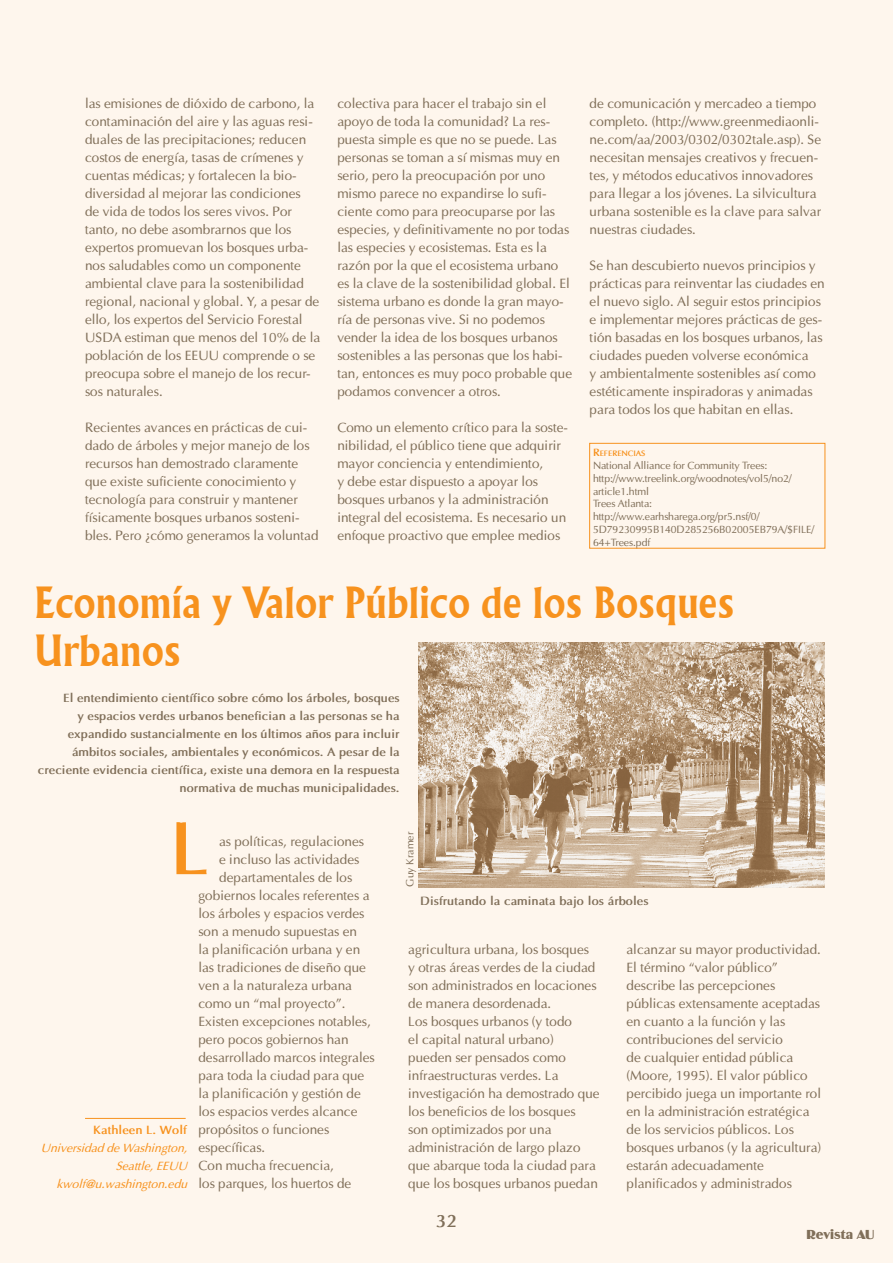
<style>
.page{position:relative;width:893px;height:1263px;background:#fef6ed}
.page>*{position:absolute;margin:0;border:0;box-sizing:border-box;transform-origin:0 0}
.t1{font:700 75px "Optima";color:#f7921e}
.t2{font:700 42px/48px "Flareserif 821 BT";color:#f7921e;scale:.91 1}
.t3{font:700 18px "Optima";color:#806f59}
.t4{font:13.5px/18px "Optima";color:#806f59}
.t5{font:13.5px "Binner D";color:#806f59}
.t6{font:700 12px/18px "Optima";color:#806f59;text-align:right}
.t7{font:italic 12px/18px "Optima";color:#f7921e;text-align:right}
.t8{font:700 12px "Optima";color:#f7921e}
.t9{font:10.5px/12.8px "Optima";letter-spacing:-.01em;color:#806f59}
.t10{font:700 7.8px "Optima";letter-spacing:-.015em;color:#f7921e}
.s1{font-size:10.5px}
</style>
<div class="page">
<div style="left:589px;top:443px;width:236px;height:106px;border:1px solid #f7921e"></div>
<img style="left:419px;top:642px;width:406px;height:246px">
<hr style="left:85px;top:1118px;width:101px;height:1px;background:#f7921e">
<p class="t4" style="left:85px;top:94px;width:237px">las emisiones de dióxido de carbono, la contaminación del aire y las aguas resi&shy;duales de las precipitaciones; reducen costos de energía, tasas de crímenes y cuentas médicas; y fortalecen la bio&shy;diversidad al mejorar las condiciones<br>de vida de todos los seres vivos. Por tanto, no debe asombrarnos que los expertos promuevan los bosques urba&shy;nos saludables como un componente ambiental clave para la sostenibilidad regional, nacional y global. Y, a pesar de ello, los expertos del Servicio Forestal USDA estiman que menos del 10% de la población de los EEUU comprende o se preocupa sobre el manejo de los recur&shy;sos naturales.</p>
<p class="t4" style="left:85px;top:418px;width:235px">Recientes avances en prácticas de cui&shy;dado de árboles y mejor manejo de los recursos han demostrado claramente que existe suficiente conocimiento y tecnología para construir y mantener físicamente bosques urbanos sosteni&shy;bles. Pero ¿cómo generamos la voluntad</p>
<p class="t4" style="left:337px;top:94px;width:236px">colectiva para hacer el trabajo sin el apoyo de toda la comunidad? La res&shy;puesta simple es que no se puede. Las personas se toman a sí mismas muy en serio, pero la preocupación por uno mismo parece no expandirse lo sufi&shy;ciente como para preocuparse por las especies, y definitivamente no por todas las especies y ecosistemas. Esta es la razón por la que el ecosistema urbano es la clave de la sostenibilidad global. El sistema urbano es donde la gran mayo&shy;ría de personas vive. Si no podemos vender la idea de los bosques urbanos sostenibles a las personas que los habi&shy;tan, entonces es muy poco probable que podamos convencer a otros.</p>
<p class="t4" style="left:337px;top:418px;width:232px">Como un elemento crítico para la soste&shy;nibilidad, el público tiene que adquirir mayor conciencia y entendimiento,<br>y debe estar dispuesto a apoyar los bosques urbanos y la administración integral del ecosistema. Es necesario un enfoque proactivo que emplee medios</p>
<p class="t4" style="left:590px;top:94px;width:233px">de comunicación y mercadeo a tiempo completo. (http://www.greenmediaonli&shy;ne.com/aa/2003/0302/0302tale.asp). Se necesitan mensajes creativos y frecuen&shy;tes, y métodos educativos innovadores para llegar a los jóvenes. La silvicultura urbana sostenible es la clave para salvar nuestras ciudades.</p>
<p class="t4" style="left:590px;top:256px;width:237px">Se han descubierto nuevos principios y prácticas para reinventar las ciudades en el nuevo siglo. Al seguir estos principios e implementar mejores prácticas de ges&shy;tión basadas en los bosques urbanos, las ciudades pueden volverse económica<br>y ambientalmente sostenibles así como estéticamente inspiradoras y animadas para todos los que habitan en ellas.</p>
<p class="t10" style="left:593px;top:449px;width:54px"><span class="s1">R</span>eferencias</p>
<p class="t9" style="left:593px;top:459px;width:223px">N ational Alliance for Community Trees: http://www.treelink.org/woodnotes/vol5/no2/ article1.html<br>Trees Atlanta: http://www.earhsharega.org/pr5.nsf/0/<br>5D79230995B140D285256B02005EB79A/$FI LE/<br>64+Trees.pdf</p>
<h2 class="t2" style="left:34px;top:578px;width:771px">Economía y Valor Público de los Bosques<br>Urbanos</h2>
<p class="t6" style="left:38px;top:689px;width:363px">El entendimiento científico sobre cómo los árboles, bosques<br>y espacios verdes urbanos benefician a las personas se ha expandido sustancialmente en los últimos años para incluir ámbitos sociales, ambientales y económicos. A pesar de la creciente evidencia científica, existe una demora en la respuesta normativa de muchas municipalidades.</p>
<h1 class="t1" style="left:170px;top:803px;width:32px">L</h1>
<p class="t4" style="left:219px;top:832px;width:147px">as políticas, regulaciones</p>
<p class="t4" style="left:219px;top:850px;width:142px">e incluso las actividades</p>
<p class="t4" style="left:219px;top:868px;width:135px">departamentales de los</p>
<p class="t4" style="left:198px;top:886px;width:173px">gobiernos locales referentes a</p>
<p class="t4" style="left:198px;top:904px;width:168px">los árboles y espacios verdes</p>
<p class="t4" style="left:198px;top:922px;width:160px">son a menudo supuestas en</p>
<p class="t4" style="left:198px;top:940px;width:163px">la planificación urbana y en</p>
<p class="t4" style="left:198px;top:958px;width:169px">las tradiciones de diseño que</p>
<p class="t4" style="left:198px;top:976px;width:155px">ven a la naturaleza urbana</p>
<p class="t4" style="left:198px;top:994px;width:148px">como un “mal proyecto”.</p>
<p class="t4" style="left:198px;top:1012px;width:174px">Existen excepciones notables,</p>
<p class="t4" style="left:198px;top:1030px;width:152px">pero pocos gobiernos han</p>
<p class="t4" style="left:198px;top:1048px;width:178px">desarrollado marcos integrales</p>
<p class="t4" style="left:198px;top:1066px;width:168px">para toda la ciudad para que</p>
<p class="t4" style="left:198px;top:1084px;width:164px">la planificación y gestión de</p>
<p class="t4" style="left:198px;top:1102px;width:161px">los espacios verdes alcance</p>
<p class="t4" style="left:198px;top:1120px;width:132px">propósitos o funciones</p>
<p class="t4" style="left:198px;top:1138px;width:68px">específicas.</p>
<p class="t4" style="left:198px;top:1156px;width:137px">Con mucha frecuencia,</p>
<p class="t4" style="left:198px;top:1174px;width:154px">los parques, los huertos de</p>
<p class="t8" style="left:93px;top:1123px;width:95px">Kathleen L. Wolf</p>
<p class="t7" style="left:41px;top:1139px;width:148px">Universidad de Washington,<br>Seattle, EEUU kwolf@u.washington.edu</p>
<p class="t9" style="left:403px;top:887px;width:56px;rotate:-90deg">Guy Kramer</p>
<p class="t6" style="left:420px;top:892px;width:230px">Disfrutando la caminata bajo los árboles</p>
<p class="t4" style="left:408px;top:940px;width:193px">agricultura urbana, los bosques<br>y otras áreas verdes de la ciudad son administrados en locaciones de manera desordenada.<br>Los bosques urbanos (y todo<br>el capital natural urbano) pueden ser pensados como infraestructuras verdes. La investigación ha demostrado que los beneficios de los bosques<br>son optimizados por una administración de largo plazo que abarque toda la ciudad para que los bosques urbanos puedan</p>
<p class="t4" style="left:626px;top:940px;width:196px">alcanzar su mayor productividad.<br>El término “valor público” describe las percepciones públicas extensamente aceptadas en cuanto a la función y las contribuciones del servicio<br>de cualquier entidad pública (Moore, 1995). El valor público percibido juega un importante rol en la administración estratégica de los servicios públicos. Los bosques urbanos (y la agricultura) estarán adecuadamente planificados y administrados</p>
<h3 class="t3" style="left:436px;top:1210px;width:11px">32</h3>
<p class="t5" style="left:807px;top:1227px;width:69px">Revista AU</p>
</div>
